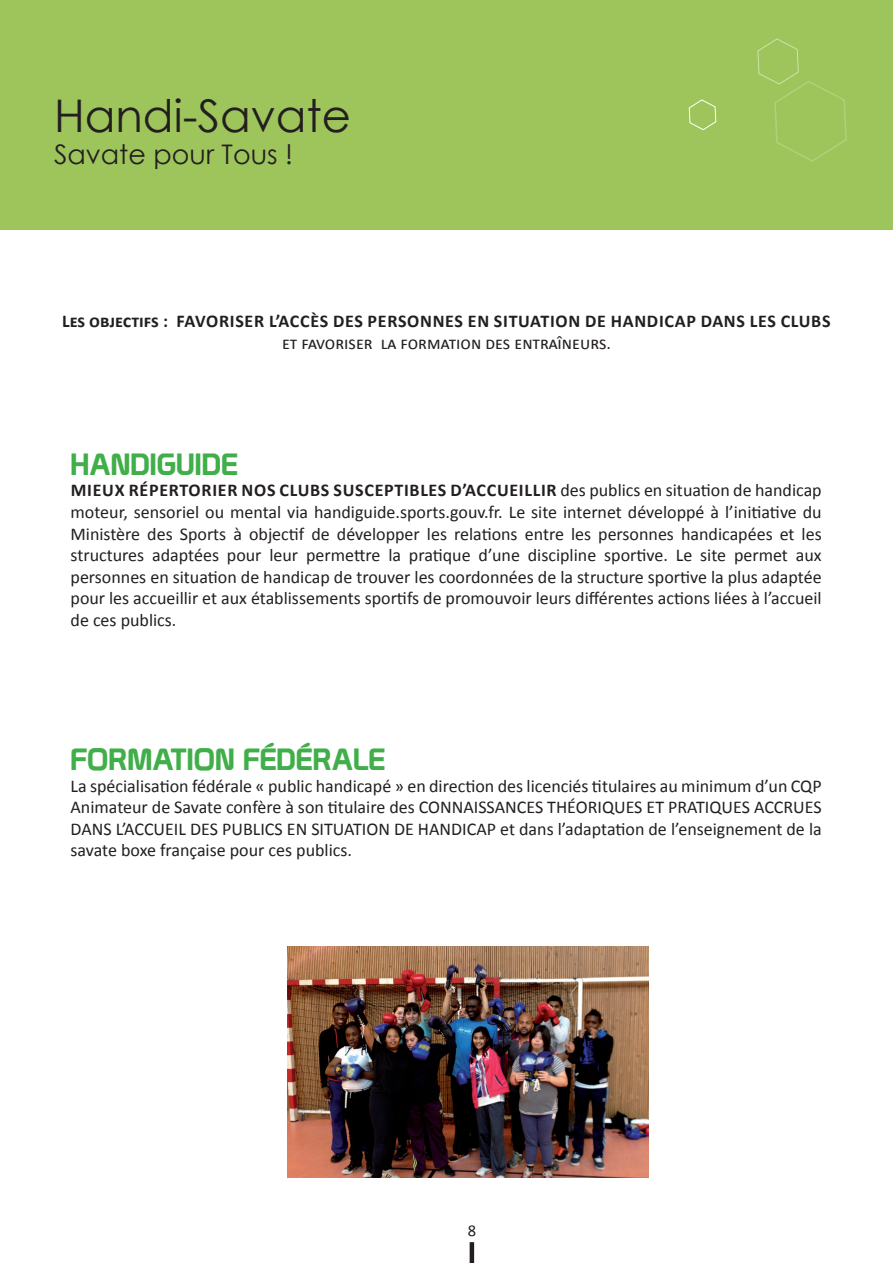
<style>
.page{position:relative;width:893px;height:1263px;background:#fff}
.page>*{position:absolute;margin:0;border:0;box-sizing:border-box;transform-origin:0 0}
.t1{font:45px "Century Gothic";color:#231f20}
.t2{font:30px "Prototype";color:#40ae49}
.t3{font:27px "Century Gothic";color:#231f20}
.t4{font:18px/21.6px "Calibri";color:#231f20;text-align:justify}
.t5{font:700 18px "Calibri";letter-spacing:.04em;color:#231f20}
.t6{font:16.5px "Calibri";color:#231f20}
.s1{font-weight:700}
</style>
<div class="page">
<img style="left:287px;top:946px;width:361px;height:232px">
<div style="left:0;top:0;width:893px;height:230px;background:#9ec55b"></div>
<svg style="left:688px;top:99px;width:29px;height:32px"></svg>
<svg style="left:757px;top:38px;width:90px;height:124px"></svg>
<hr style="left:470px;top:1242px;width:4px;height:21px;background:#231f20">
<h1 class="t1" style="left:54px;top:84px;width:298px">Handi-Savate</h1>
<h3 class="t3" style="left:54px;top:135px;width:241px">Savate pour Tous !</h3>
<p class="t5" style="left:62px;top:310px;width:370px">LES OBJECTIFS : FAVORISE R L’ACCÈS DES PE RSONNES</p>
<p class="t5" style="left:468px;top:310px;width:155px">EN SITUATION DE HAN</p>
<p class="t5" style="left:647px;top:310px;width:78px">DICAP DANS</p>
<p class="t5" style="left:750px;top:310px;width:10px">LES</p>
<p class="t5" style="left:781px;top:310px;width:50px">CLUBS</p>
<p class="t4" style="left:282px;top:331px;width:330px">et favoriser la formation des entraîneurs.</p>
<h2 class="t2" style="left:71px;top:446px;width:169px">HANDIGUIDE</h2>
<p class="t4" style="left:71px;top:479px;width:753px"><span class="s1">MIEUX RÉPE RTORIER NOS CLUBS SUSCEPTIBLES D’ACCUEILLIR</span> des publics en situation de handicap moteur, sensoriel ou mental via handiguide.sports.gouv.fr. Le site internet développé à l’initiative du Ministère des Sports à objectif de développer les relations entre les personnes handicapées et les structures adaptées pour leur permettre la pratique d’une discipline sportive. Le site permet aux personnes en situation de handicap de trouver les coordonnées de la structure sportive la plus adaptée pour les accueillir et aux établissements sportifs de promouvoir leurs différentes actions liées à l’accueil de ces publics.</p>
<h2 class="t2" style="left:71px;top:741px;width:99px">FORMATION</h2>
<h2 class="t2" style="left:243px;top:741px;width:89px">FÉDÉRALE</h2>
<p class="t4" style="left:71px;top:774px;width:753px">La spécialisation fédérale « public handicapé » en direction des licenciés titulaires au minimum d’un CQP<br>Animateur de Savate confère à son titulaire des connaissances</p>
<p class="t4" style="left:547px;top:795px;width:11px">théoriques</p>
<p class="t4" style="left:647px;top:795px;width:32px">et pratiques</p>
<p class="t4" style="left:754px;top:795px;width:11px">accrues</p>
<p class="t4" style="left:71px;top:817px;width:11px">dans</p>
<p class="t4" style="left:116px;top:817px;width:19px">l’accueil</p>
<p class="t4" style="left:190px;top:817px;width:10px">des</p>
<p class="t4" style="left:222px;top:817px;width:10px">publics</p>
<p class="t4" style="left:287px;top:817px;width:34px">en situation</p>
<p class="t4" style="left:394px;top:817px;width:35px">de handicap</p>
<p class="t4" style="left:500px;top:817px;width:323px">et dans l’adaptation de l’enseignement de la</p>
<p class="t4" style="left:71px;top:839px;width:283px">savate boxe française pour ces publics.</p>
<p class="t6" style="left:468px;top:1221px;width:10px">8</p>
</div>
